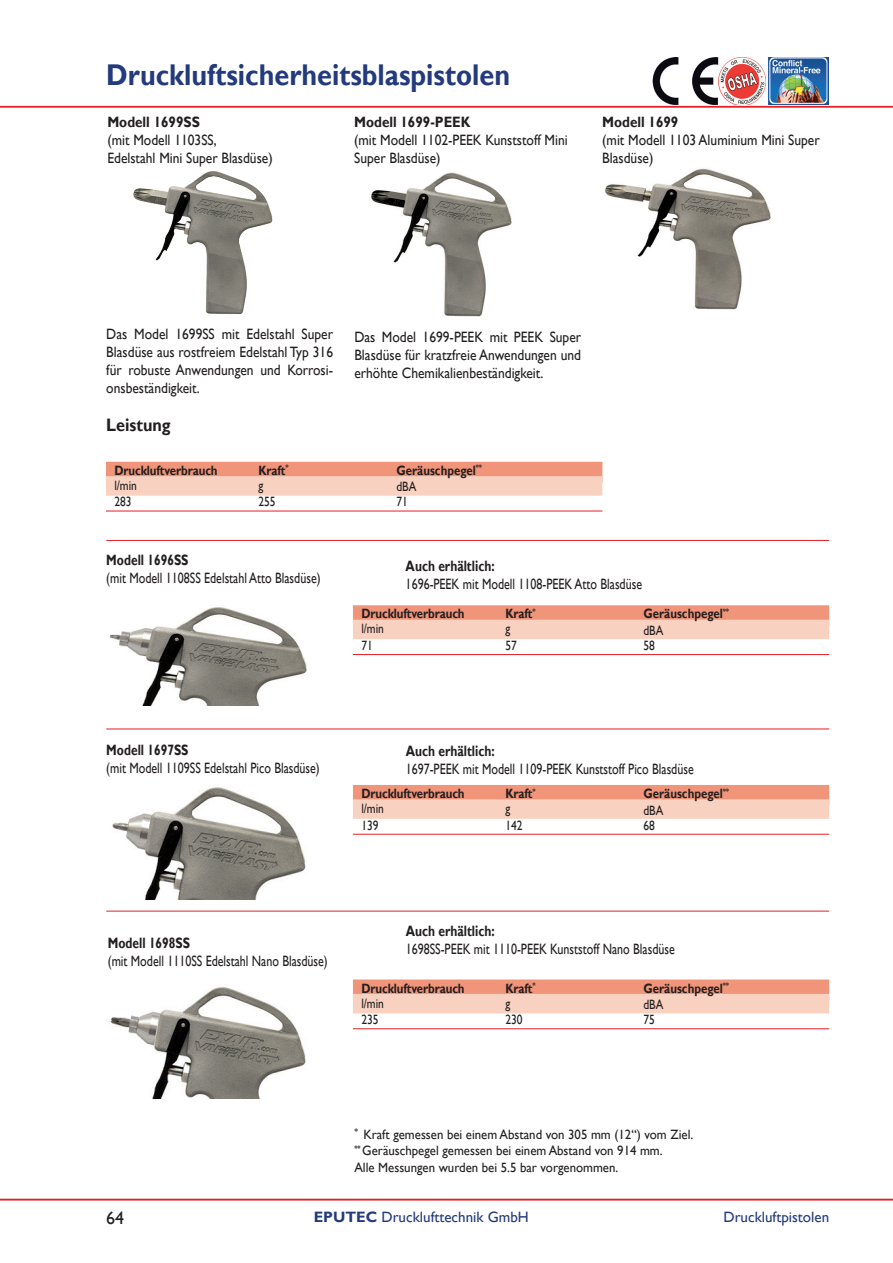
<style>
.page{position:relative;width:893px;height:1263px;background:#fff}
.page>*{position:absolute;margin:0;border:0;box-sizing:border-box;transform-origin:0 0}
.t1{font:700 30px "Gill Sans";color:#233b7d;scale:.9 1}
.t2{font:700 18px "Gill Sans";color:#231f20;scale:.9 1}
.t3{font:18px "Gill Sans";color:#231f20}
.t4{font:15px/18px "Gill Sans";color:#231f20;scale:.9 1}
.t5{font:15px "Gill Sans";color:#231f20;scale:.8 1}
.t6{font:700 15px "Gill Sans";color:#231f20;scale:.8 1}
.t7{font:15px "Gill Sans";color:#233b7d}
.t8{font:700 15px "Gill Sans";color:#231f20;scale:.9 1}
.t9{font:700 13.5px "Gill Sans";letter-spacing:-.01em;color:#231f20;scale:.85 1}
.t10{font:13.5px/16.5px "Gill Sans";color:#231f20;scale:.95 1}
.t11{font:13.5px "Gill Sans";color:#231f20;scale:.85 1}
.s1{font-weight:700}
</style>
<div class="page">
<hr style="left:0;top:106px;width:893px;height:1px;background:#e41f25">
<img style="left:652px;top:57px;width:177px;height:47px">
<hr style="left:106px;top:540px;width:723px;height:1px;background:#e41f25">
<img style="left:604px;top:168px;width:167px;height:142px">
<img style="left:371px;top:172px;width:141px;height:145px">
<div style="left:106px;top:462px;width:496px;height:21px;background:#f09579"></div>
<div style="left:106px;top:476px;width:496px;height:20px;background:#f9d1c0"></div>
<hr style="left:106px;top:511px;width:496px;height:1px;background:#e41f25">
<img style="left:133px;top:170px;width:140px;height:144px">
<hr style="left:106px;top:911px;width:723px;height:1px;background:#e41f25">
<hr style="left:106px;top:729px;width:723px;height:1px;background:#e41f25">
<img style="left:109px;top:607px;width:198px;height:99px">
<img style="left:112px;top:787px;width:194px;height:112px">
<img style="left:110px;top:987px;width:196px;height:112px">
<div style="left:353px;top:605px;width:476px;height:21px;background:#f09579"></div>
<div style="left:353px;top:620px;width:476px;height:19px;background:#f9d1c0"></div>
<hr style="left:353px;top:654px;width:476px;height:1px;background:#e41f25">
<div style="left:353px;top:785px;width:476px;height:21px;background:#f09579"></div>
<div style="left:353px;top:799px;width:476px;height:20px;background:#f9d1c0"></div>
<hr style="left:353px;top:834px;width:476px;height:1px;background:#e41f25">
<div style="left:353px;top:979px;width:476px;height:21px;background:#f09579"></div>
<div style="left:353px;top:994px;width:476px;height:19px;background:#f9d1c0"></div>
<hr style="left:353px;top:1028px;width:476px;height:1px;background:#e41f25">
<hr style="left:0;top:1199px;width:893px;height:1px;background:#e41f25">
<h1 class="t1" style="left:106px;top:56px;width:450px">Druckluftsicherheitsblaspistolen</h1>
<p class="t8" style="left:107px;top:113px;width:104px">Modell 1699SS</p>
<p class="t4" style="left:107px;top:132px;width:185px">(mit Modell 1103SS,<br>Edelstahl Mini Super Blasdüse)</p>
<p class="t8" style="left:354px;top:113px;width:131px">Modell 1699-PEEK</p>
<p class="t4" style="left:354px;top:132px;width:239px">(mit Modell 1102-PEEK Kunststoff Mini<br>Super Blasdüse)</p>
<p class="t8" style="left:602px;top:113px;width:86px">Modell 1699</p>
<p class="t4" style="left:602px;top:132px;width:243px">(mit Modell 1103 Aluminium Mini Super<br>Blasdüse)</p>
<p class="t4" style="left:106px;top:325px;width:253px;text-align:justify">Das Model 1699SS mit Edelstahl Super Blasdüse aus rostfreiem Edelstahl Typ 316 für robuste Anwendungen und Korrosi&shy;onsbeständigkeit.</p>
<p class="t2" style="left:106px;top:414px;width:73px">Leistung</p>
<p class="t4" style="left:354px;top:328px;width:253px;text-align:justify">Das Model 1699-PEEK mit PEEK Super Blasdüse für kratzfreie Anwendungen und erhöhte Chemikalienbeständigkeit.</p>
<p class="t9" style="left:114px;top:462px;width:123px">Druckluftverbrauch</p>
<p class="t9" style="left:258px;top:462px;width:37px">Kraft<sup>*</sup></p>
<p class="t9" style="left:396px;top:462px;width:102px">Geräuschpegel<sup>**</sup></p>
<p class="t11" style="left:114px;top:477px;width:28px">l/min</p>
<p class="t11" style="left:258px;top:477px;width:7px">g</p>
<p class="t11" style="left:396px;top:479px;width:25px">dBA</p>
<p class="t11" style="left:114px;top:494px;width:21px">283</p>
<p class="t11" style="left:258px;top:494px;width:21px">255</p>
<p class="t11" style="left:396px;top:494px;width:15px">71</p>
<p class="t6" style="left:106px;top:550px;width:104px">Modell 1696SS</p>
<p class="t5" style="left:106px;top:569px;width:269px">(mit Modell 1108SS Edelstahl Atto Blasdüse)</p>
<p class="t6" style="left:106px;top:741px;width:104px">Modell 1697SS</p>
<p class="t5" style="left:106px;top:759px;width:268px">(mit Modell 1109SS Edelstahl Pico Blasdüse)</p>
<p class="t6" style="left:406px;top:557px;width:113px">Auch erhältlich:</p>
<p class="t5" style="left:406px;top:575px;width:297px">1696-PEEK mit Modell 1108-PEEK Atto Blasdüse</p>
<p class="t9" style="left:361px;top:606px;width:123px">Druckluftverbrauch</p>
<p class="t9" style="left:505px;top:606px;width:37px">Kraft<sup>*</sup></p>
<p class="t9" style="left:643px;top:606px;width:102px">Geräuschpegel<sup>**</sup></p>
<p class="t11" style="left:361px;top:621px;width:28px">l/min</p>
<p class="t11" style="left:505px;top:621px;width:7px">g</p>
<p class="t11" style="left:643px;top:622px;width:25px">dBA</p>
<p class="t11" style="left:361px;top:637px;width:15px">71</p>
<p class="t11" style="left:505px;top:637px;width:15px">57</p>
<p class="t11" style="left:643px;top:637px;width:15px">58</p>
<p class="t6" style="left:406px;top:741px;width:113px">Auch erhältlich:</p>
<p class="t5" style="left:406px;top:760px;width:362px">1697-PEEK mit Modell 1109-PEEK Kunststoff Pico Blasdüse</p>
<p class="t9" style="left:361px;top:785px;width:123px">Druckluftverbrauch</p>
<p class="t9" style="left:505px;top:785px;width:37px">Kraft<sup>*</sup></p>
<p class="t9" style="left:643px;top:785px;width:102px">Geräuschpegel<sup>**</sup></p>
<p class="t11" style="left:361px;top:801px;width:28px">l/min</p>
<p class="t11" style="left:505px;top:801px;width:7px">g</p>
<p class="t11" style="left:643px;top:802px;width:25px">dBA</p>
<p class="t11" style="left:361px;top:817px;width:21px">139</p>
<p class="t11" style="left:505px;top:817px;width:21px">142</p>
<p class="t11" style="left:643px;top:817px;width:15px">68</p>
<p class="t6" style="left:108px;top:934px;width:104px">Modell 1698SS</p>
<p class="t5" style="left:108px;top:952px;width:277px">(mit Modell 1110SS Edelstahl Nano Blasdüse)</p>
<p class="t6" style="left:406px;top:922px;width:113px">Auch erhältlich:</p>
<p class="t5" style="left:406px;top:940px;width:338px">1698SS-PEEK mit 1110-PEEK Kunststoff Nano Blasdüse</p>
<p class="t9" style="left:361px;top:980px;width:123px">Druckluftverbrauch</p>
<p class="t9" style="left:505px;top:980px;width:37px">Kraft<sup>*</sup></p>
<p class="t9" style="left:643px;top:980px;width:102px">Geräuschpegel<sup>**</sup></p>
<p class="t11" style="left:361px;top:995px;width:28px">l/min</p>
<p class="t11" style="left:505px;top:995px;width:7px">g</p>
<p class="t11" style="left:643px;top:997px;width:25px">dBA</p>
<p class="t11" style="left:361px;top:1012px;width:21px">235</p>
<p class="t11" style="left:505px;top:1012px;width:21px">230</p>
<p class="t11" style="left:643px;top:1012px;width:15px">75</p>
<p class="t10" style="left:354px;top:1126px;width:358px"><sup>*</sup> Kraft gemessen bei einem Abstand von 305 mm (12“) vom Ziel. <sup>**</sup> Geräuschpegel gemessen bei einem Abstand von 914 mm.<br>Alle Messungen wurden bei 5.5 bar vorgenommen.</p>
<p class="t3" style="left:106px;top:1208px;width:19px">64</p>
<p class="t7" style="left:314px;top:1208px;width:217px"><span class="s1">EPUTEC</span> Drucklufttechnik GmbH</p>
<p class="t7" style="left:723px;top:1208px;width:107px">Druckluftpistolen</p>
</div>
